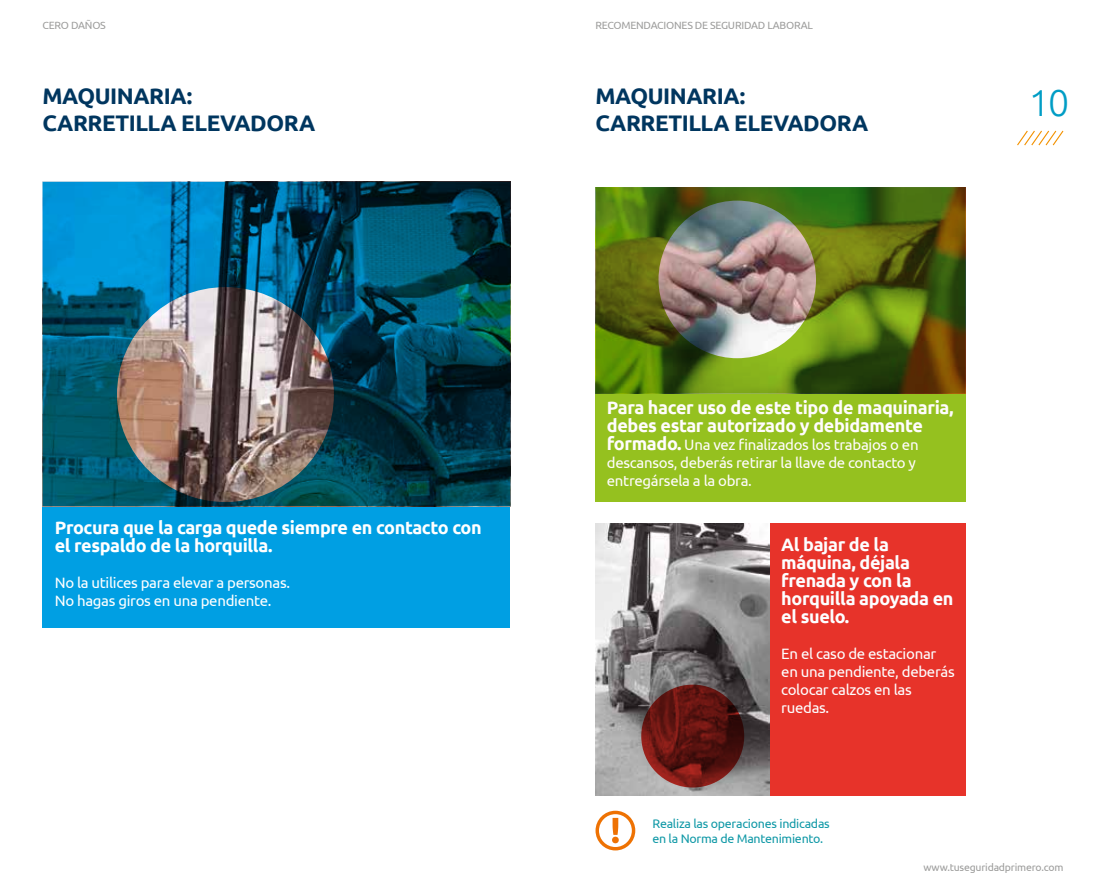
<style>
.page{position:relative;width:1106px;height:893px;background:#fff}
.page>*{position:absolute;margin:0;border:0;box-sizing:border-box;transform-origin:0 0}
.t1{font:300 37.5px "Ubuntu";color:#009dc5}
.t2{font:700 22.5px/27px "Ubuntu";letter-spacing:-.02em;color:#00365f}
.t3{font:700 18px/18px "Ubuntu";letter-spacing:-.02em;color:#fffcfd}
.t4{font:700 18px/18px "Ubuntu";letter-spacing:-.02em;color:#fff}
.t5{font:700 18px/18px "Ubuntu";letter-spacing:-.02em;color:#fdfeff}
.t6{font:15px/18px "Ubuntu";letter-spacing:-.02em;color:#fffcfd}
.t7{font:15px/18px "Ubuntu";letter-spacing:-.02em;color:#fdfeff}
.t8{font:15px/18px "Ubuntu";letter-spacing:-.02em;color:#fff}
.t9{font:12.45px/14.9px "Ubuntu";letter-spacing:-.02em;color:#1199a7}
.t10{font:10.5px "Ubuntu";letter-spacing:-.02em;color:#9d9d9c}
.s1{font-weight:700;font-size:18px}
</style>
<div class="page">
<img style="left:595px;top:523px;width:175px;height:272px">
<div style="left:770px;top:523px;width:195px;height:272px;background:#e7332a"></div>
<div style="left:595px;top:388px;width:370px;height:114px;background:#95c11f"></div>
<div style="left:43px;top:506px;width:467px;height:121px;background:#009fe3"></div>
<svg style="left:43px;top:182px;width:467px;height:324px;background:#245c70"></svg>
<img style="left:595px;top:187px;width:370px;height:207px">
<svg style="left:1017px;top:131px;width:46px;height:14px"></svg>
<div style="left:595px;top:811px;width:40px;height:39px;border:3px solid #ee7203;border-radius:50%"></div>
<svg style="left:612px;top:818px;width:6px;height:25px"></svg>
<svg style="left:641px;top:685px;width:103px;height:102px;background:#611411"></svg>
<p class="t10" style="left:43px;top:19px;width:65px">CERO DAÑOS</p>
<h2 class="t2" style="left:43px;top:82px;width:274px">MAQUINARIA:<br>CARRETILLA ELEVADORA</h2>
<p class="t4" style="left:55px;top:518px;width:428px">Procura que la carga quede siempre en contacto con el respaldo de la horquilla.</p>
<p class="t8" style="left:55px;top:573px;width:237px">No la utilices para elevar a personas.<br>No hagas giros en una pendiente.</p>
<p class="t10" style="left:595px;top:19px;width:219px">RECOMENDACIONES DE SEGURIDAD LABORAL</p>
<h2 class="t2" style="left:595px;top:82px;width:274px">MAQUINARIA:<br>CARRETILLA ELEVADORA</h2>
<h1 class="t1" style="left:1029px;top:80px;width:42px">10</h1>
<p class="t3" style="left:607px;top:398px;width:348px">Para hacer uso de este tipo de maquinaria, debes estar autorizado y debidamente</p>
<p class="t6" style="left:607px;top:435px;width:313px"><span class="s1">formado.</span> Una vez finalizados los trabajos o en descansos, deberás retirar la llave de contacto y entregársela a la obra.</p>
<p class="t5" style="left:781px;top:535px;width:174px">Al bajar de la máquina, déjala frenada y con la horquilla apoyada en el suelo.</p>
<p class="t7" style="left:781px;top:644px;width:175px">En el caso de estacionar en una pendiente, deberás colocar calzos en las ruedas.</p>
<p class="t9" style="left:652px;top:816px;width:179px">Realiza las operaciones indicadas en la Norma de Mantenimiento.</p>
<p class="t10" style="left:923px;top:861px;width:141px">www.tuseguridadprimero.com</p>
</div>
